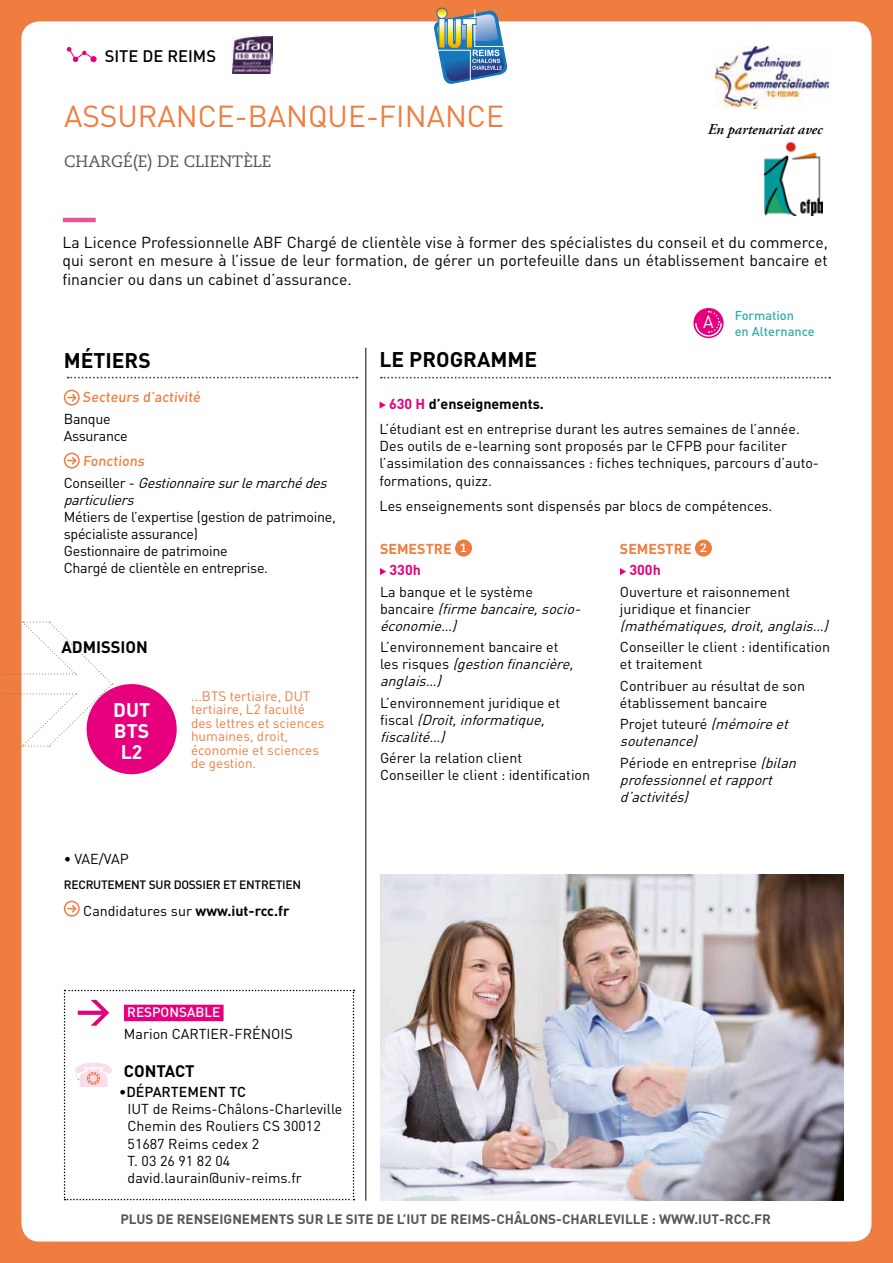
<style>
.page{position:relative;width:893px;height:1263px;background:#ef7d40}
.page>*{position:absolute;margin:0;border:0;box-sizing:border-box;transform-origin:0 0}
.t1{font:30px "DIN";color:#ef7d40}
.t2{font:700 21px "DIN";color:#000}
.t3{font:700 19.5px/21px "DIN";color:#fff;text-align:center}
.t4{font:17.25px "DIN";color:#fff}
.t5{font:16.5px "Caecilia LT Std";color:#575756}
.t6{font:700 16.5px "DIN";color:#000}
.t7{font:500 16.5px "DIN";color:#000}
.t8{font:15.75px/18.9px "DIN";color:#000;text-align:justify}
.t9{font:italic 600 15px "Adobe Garamond Pro";color:#000}
.t10{font:14.25px/17.1px "DIN";color:#000}
.t11{font:italic 14.25px/17.1px "DIN";color:#000}
.t12{font:14.25px/17.1px "DIN";letter-spacing:-.02em;color:#000}
.t13{font:700 14.25px/21.3px "DIN";color:#ef7d40}
.t14{font:500 14.25px "DIN";color:#ef7d40}
.t15{font:500 14.25px "DIN";color:#000}
.t16{font:13.5px/13.5px "DIN";color:#ef7d40}
.t17{font:700 13.5px "DIN";color:#575756}
.t18{font:500 13.5px "DIN";color:#fff}
.t19{font:500 12.75px/15.3px "DIN";color:#34acaa}
.t20{font:500 12px "DIN";letter-spacing:-.02em;color:#000}
.s1{font-weight:500;font-style:normal;color:#ef7d40}
.s2{font-style:normal}
.s3{font-weight:700}
.s4{font-weight:700;color:#e6007d}
.s5{font-family:"Caecilia LT Std";font-size:12.15px;color:#fff}
.s6{color:#e6007d}
.s7{font-style:italic}
</style>
<div class="page">
<div style="left:21px;top:21px;width:850px;height:1220px;background:#fff;border-radius:18px"></div>
<svg style="left:434px;top:8px;width:74px;height:76px"></svg>
<div style="left:64px;top:390px;width:16px;height:16px;border:2px solid #ef7d40;border-radius:50%"></div>
<svg style="left:68px;top:392px;width:10px;height:11px"></svg>
<div style="left:64px;top:453px;width:16px;height:16px;border:2px solid #ef7d40;border-radius:50%"></div>
<svg style="left:68px;top:455px;width:10px;height:11px"></svg>
<svg style="left:67px;top:47px;width:30px;height:15px"></svg>
<hr style="left:366px;top:348px;width:1px;height:853px;background:#000">
<hr style="left:63px;top:218px;width:33px;height:4px;background:#ea5297">
<svg style="left:381px;top:377px;width:449px;height:2px"></svg>
<svg style="left:68px;top:377px;width:289px;height:1px"></svg>
<div style="left:64px;top:901px;width:16px;height:16px;border:2px solid #ef7d40;border-radius:50%"></div>
<svg style="left:68px;top:903px;width:10px;height:11px"></svg>
<div style="left:87px;top:684px;width:90px;height:90px;background:#e6007d;border-radius:50%"></div>
<svg style="left:64px;top:990px;width:290px;height:210px"></svg>
<div style="left:455px;top:540px;width:17px;height:17px;background:#ef7d40;border-radius:50%"></div>
<svg style="left:380px;top:568px;width:6px;height:7px"></svg>
<div style="left:695px;top:540px;width:17px;height:17px;background:#ef7d40;border-radius:50%"></div>
<svg style="left:620px;top:568px;width:6px;height:7px"></svg>
<svg style="left:380px;top:401px;width:6px;height:8px"></svg>
<img style="left:380px;top:875px;width:463px;height:325px">
<svg style="left:693px;top:308px;width:31px;height:30px"></svg>
<svg style="left:694px;top:310px;width:29px;height:27px"></svg>
<img style="left:715px;top:47px;width:113px;height:62px">
<img style="left:764px;top:142px;width:58px;height:74px">
<svg style="left:0;top:621px;width:113px;height:126px"></svg>
<img style="left:233px;top:37px;width:40px;height:37px">
<p class="t7" style="left:105px;top:45px;width:113px">SITE DE REIMS</p>
<h1 class="t1" style="left:64px;top:98px;width:441px">ASSURANCE-BANQUE-FINANCE</h1>
<p class="t5" style="left:64px;top:151px;width:209px">CHARGÉ(E) DE CLIENTÈLE</p>
<p class="t9" style="left:708px;top:121px;width:116px">En partenariat avec</p>
<p class="t8" style="left:62px;top:232px;width:767px">La Licence Professionnelle ABF Chargé de clientèle vise à former des spécialistes du conseil et du commerce, qui seront en mesure à l’issue de leur formation, de gérer un portefeuille dans un établissement bancaire et financier ou dans un cabinet d’assurance.</p>
<h2 class="t2" style="left:64px;top:347px;width:88px">MÉTIERS</h2>
<p class="t14" style="left:83px;top:388px;width:121px">Secteurs d’activité</p>
<p class="t12" style="left:64px;top:410px;width:66px">Banque<br>Assurance</p>
<p class="t11" style="left:64px;top:450px;width:269px;line-height:21.3px;text-indent:19px"><span class="s1">Fonctions<br></span><span class="s2">C o n s e i l l e r -</span> Gestionnairesurlemarchédes</p>
<p class="t11" style="left:64px;top:491px;width:76px">particuliers</p>
<p class="t12" style="left:64px;top:508px;width:274px">Métiers de l’expertise (gestion de patrimoine, spécialiste assurance)<br>Gestionnaire de patrimoine<br>Chargé de clientèle en entreprise.</p>
<p class="t6" style="left:61px;top:636px;width:88px">ADMISSION</p>
<h3 class="t3" style="left:113px;top:699px;width:39px">DUT<br>BTS<br>L2</h3>
<p class="t16" style="left:191px;top:689px;width:135px">...BTS tertiaire, DUT tertiaire, L2 faculté des lettres et sciences humaines, droit, économie et sciences de gestion.</p>
<p class="t10" style="left:64px;top:850px;width:67px">• VAE/VAP</p>
<p class="t20" style="left:64px;top:877px;width:239px">RECRUTEMENT SUR DOSSIER ET ENTRETIEN</p>
<p class="t10" style="left:83px;top:902px;width:208px">Candidatures sur <span class="s3">www.iut-rcc.fr</span></p>
<p class="t18" style="left:127px;top:1004px;width:95px">RESPONSABLE</p>
<p class="t10" style="left:124px;top:1025px;width:170px">Marion CARTIER-FRÉNOIS</p>
<p class="t6" style="left:124px;top:1060px;width:72px">CONTACT</p>
<p class="t15" style="left:119px;top:1083px;width:128px">•DÉPARTEMENT TC</p>
<p class="t10" style="left:128px;top:1100px;width:216px">IUT de Reims-Châlons-Charleville<br>Chemin des Rouliers CS 30012<br>51687 Reims cedex 2<br>T. 03 26 91 82 04 david.laurain@univ-reims.fr</p>
<h2 class="t2" style="left:380px;top:346px;width:159px">LE PROGRAMME</h2>
<p class="t4" style="left:703px;top:311px;width:12px">A</p>
<p class="t19" style="left:735px;top:308px;width:81px">Formation<br>en Alternance</p>
<p class="t10" style="left:380px;top:390px;width:422px;line-height:25.7px;text-indent:10px"><span class="s4">630 H</span> <span class="s3">d’enseignements.<br></span>L’étudiant est en entreprise durant les autres semaines de l’année.</p>
<p class="t10" style="left:380px;top:437px;width:441px">Des outils de e-learning sont proposés par le CFPB pour faciliter l’assimilation des connaissances : fiches techniques, parcours d’auto&shy;formations, quizz.</p>
<p class="t10" style="left:380px;top:497px;width:394px">Les enseignements sont dispensés par blocs de compétences.</p>
<p class="t13" style="left:390px;top:537px;width:79px;text-indent:-10px">SEMESTRE <span class="s5">1<br></span><span class="s6">330h</span></p>
<p class="t11" style="left:380px;top:583px;width:206px"><span class="s2">La banque et le système<br>b a n c a i re</span> (firmebancaire,socio&shy;économie…)</p>
<p class="t10" style="left:380px;top:638px;width:199px">L’environnement bancaire et<br>l e s r i s q u e s <span class="s7">(gestionfinancière, anglais…)</span></p>
<p class="t10" style="left:380px;top:694px;width:182px">L’environnement juridique et fi s c a l <span class="s7">(Droit,informatique, fiscalité…)</span></p>
<p class="t10" style="left:380px;top:749px;width:212px">Gérer la relation client<br>Conseiller le client : identification</p>
<p class="t13" style="left:629px;top:537px;width:79px;text-indent:-10px">SEMESTRE <span class="s5">2<br></span><span class="s6">300h</span></p>
<p class="t10" style="left:620px;top:583px;width:172px">Ouverture et raisonnement juridique et financier</p>
<p class="t11" style="left:620px;top:617px;width:214px">(mathématiques,droit,anglais…)</p>
<p class="t10" style="left:620px;top:638px;width:212px">Conseiller le client : identification et traitement</p>
<p class="t10" style="left:620px;top:677px;width:187px">Contribuer au résultat de son établissement bancaire</p>
<p class="t11" style="left:620px;top:715px;width:174px"><span class="s2">Projet tuteuré</span> (mémoireet soutenance)</p>
<p class="t11" style="left:620px;top:753px;width:182px"><span class="s2">Période en entreprise</span> (bilan professionneletrapport d’activités)</p>
<p class="t17" style="left:120px;top:1210px;width:652px">PLUS DE RENSEIGNEMENTS SUR LE SITE DE L’IUT DE REIMS-CHÂLONS-CHARLEVILLE : WWW.IUT-RCC.FR</p>
</div>
